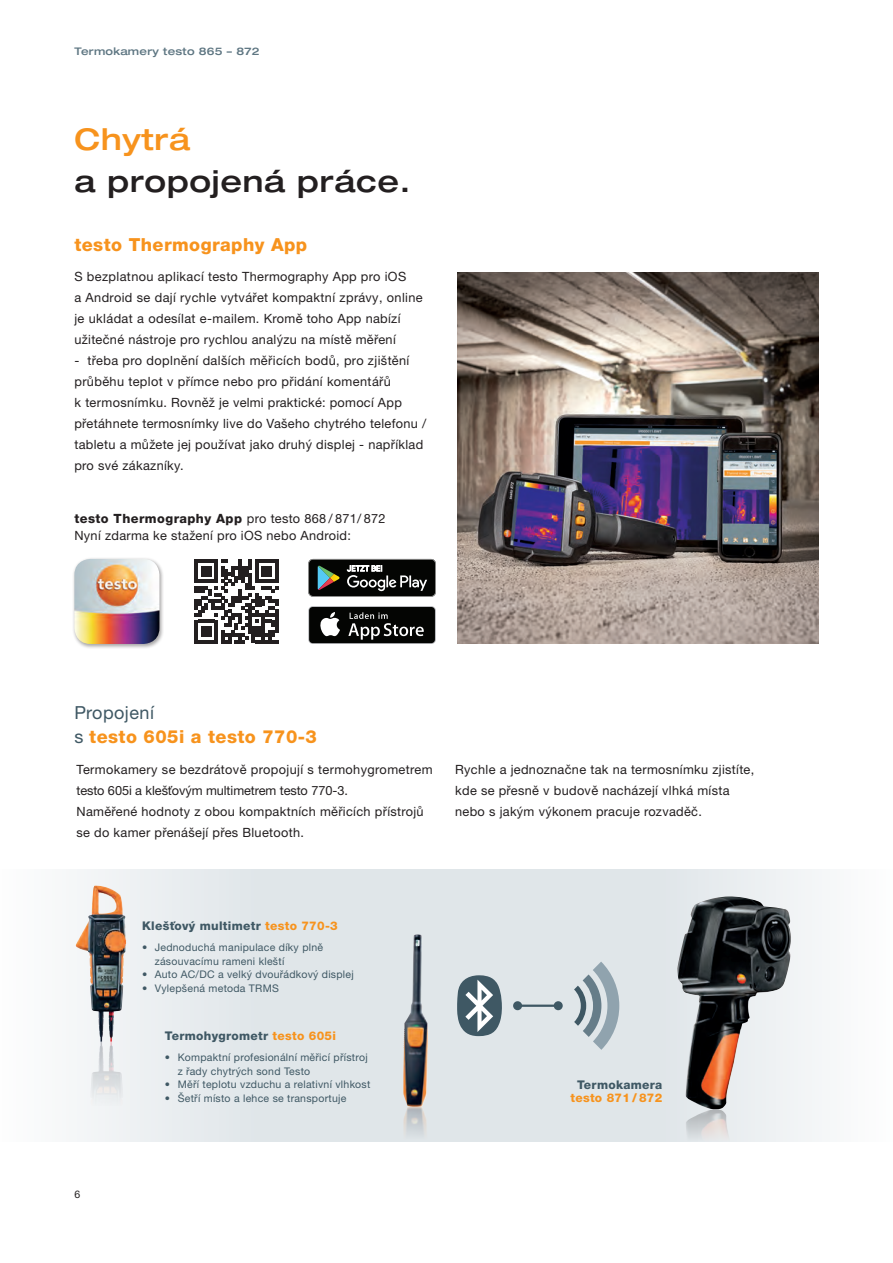
<style>
.page{position:relative;width:893px;height:1263px;background:#fff}
.page>*{position:absolute;margin:0;border:0;box-sizing:border-box;transform-origin:0 0}
.t1{font:500 expanded 30px "Helvetica Neue LTW1 G";letter-spacing:.025em;color:#231f20}
.t2{font:500 expanded 30px "Helvetica Neue LTW1 G";letter-spacing:.025em;color:#f7931d}
.t3{font:800 18px/24px "Helvetica Neue LTW1 G";letter-spacing:.025em;color:#f7931d}
.t4{font:12.75px/21px "Helvetica Neue LTW1 G";letter-spacing:.025em;color:#231f20}
.t5{font:800 12.75px "Helvetica Neue LTW1 G";letter-spacing:.035em;color:#231f20}
.t6{font:800 12px "Helvetica Neue LTW1 G";letter-spacing:.025em;color:#3f5864}
.t7{font:800 12px "Helvetica Neue LTW1 G";letter-spacing:.025em;color:#f7931d}
.t8{font:10.5px/13.5px "Helvetica Neue LTW1 G";letter-spacing:.025em;color:#3f5864}
.t9{font:500 expanded 10.5px "Helvetica Neue LTW1 G";letter-spacing:.025em;color:#5e7682}
.t10{font:10.5px "Helvetica Neue LTW1 G";color:#231f20}
.s1{font-weight:400}
.s2{font-weight:400;color:#3f5864}
.s3{color:#f7931d}
</style>
<div class="page">
<svg style="left:75px;top:870px;width:747px;height:272px;fill:#e0e6e9"></svg>
<img style="left:403px;top:934px;width:26px;height:206px">
<img style="left:685px;top:1109px;width:45px;height:33px">
<img style="left:103px;top:1041px;width:7px;height:30px">
<div style="left:73px;top:557px;width:91px;height:92px;background:#231f20;opacity:.4"></div>
<img style="left:74px;top:559px;width:85px;height:85px">
<img style="left:457px;top:272px;width:362px;height:372px">
<hr style="left:518px;top:1004px;width:40px;height:3px;background:#3f5864">
<div style="left:513px;top:1001px;width:9px;height:9px;background:#3f5864;border-radius:50%"></div>
<div style="left:554px;top:1001px;width:9px;height:9px;background:#3f5864;border-radius:50%"></div>
<svg style="left:457px;top:975px;width:47px;height:61px"></svg>
<svg style="left:574px;top:961px;width:45px;height:89px"></svg>
<img style="left:677px;top:896px;width:114px;height:213px">
<img style="left:88px;top:885px;width:7px;height:36px">
<svg style="left:308px;top:559px;width:128px;height:38px"></svg>
<svg style="left:308px;top:606px;width:128px;height:38px"></svg>
<div style="left:309px;top:607px;width:126px;height:36px;background:#040503;border-radius:4px"></div>
<svg style="left:320px;top:612px;width:20px;height:24px"></svg>
<svg style="left:348px;top:612px;width:76px;height:28px"></svg>
<svg style="left:194px;top:559px;width:84px;height:84px"></svg>
<p class="t9" style="left:74px;top:44px;width:187px">Termokamery testo 865 – 872</p>
<h1 class="t2" style="left:74px;top:120px;width:117px">Chytrá</h1>
<h1 class="t1" style="left:74px;top:162px;width:338px">a propojená práce.</h1>
<h2 class="t3" style="left:74px;top:233px;width:234px">testo Thermography App</h2>
<p class="t4" style="left:74px;top:266px;width:350px">S bezplatnou aplikací testo Thermography App pro iOS<br>a Android se dají rychle vytvářet kompaktní zprávy, online je ukládat a odesílat e-mailem. Kromě toho App nabízí užitečné nástroje pro rychlou analýzu na místě měření</p>
<p class="t4" style="left:74px;top:350px;width:353px">- třeba pro doplnění dalších měřicích bodů, pro zjištění průběhu teplot v přímce nebo pro přidání komentářů<br>k termosnímku. Rovněž je velmi praktické: pomocí App přetáhnete termosnímky live do Vašeho chytrého telefonu / tabletu a můžete jej používat jako druhý displej - například pro své zákazníky.</p>
<p class="t5" style="left:74px;top:511px;width:313px">testo Thermography App <span class="s1">pro testo 868 / 871/ 872</span></p>
<p class="t4" style="left:74px;top:525px;width:278px">Nyní zdarma ke stažení pro iOS nebo Android:</p>
<h2 class="t3" style="left:74px;top:701px;width:244px"><span class="s2">Propojení<br>s</span> testo 605i a testo 770-3</h2>
<p class="t4" style="left:77px;top:759px;width:358px">Termokamery se bezdrátově propojují s termohygrometrem testo 605i a klešťovým multimetrem testo 770-3.<br>Naměřené hodnoty z obou kompaktních měřicích přístrojů se do kamer přenášejí přes Bluetooth.</p>
<p class="t4" style="left:455px;top:759px;width:301px">Rychle a jednoznačne tak na termosnímku zjistíte, kde se přesně v budově nacházejí vlhká místa nebo s jakým výkonem pracuje rozvaděč.</p>
<p class="t10" style="left:74px;top:1188px;width:7px">6</p>
<p class="t6" style="left:142px;top:919px;width:197px">Klešťový multimetr <span class="s3">testo 770-3</span></p>
<p class="t8" style="left:155px;top:941px;width:170px;text-indent:-13px">• Jednoduchá manipulace díky plně zásouvacímu rameni kleští</p>
<p class="t8" style="left:142px;top:968px;width:213px">• Auto AC/DC a velký dvouřádkový displej</p>
<p class="t8" style="left:142px;top:981px;width:138px">• Vylepšená metoda TRMS</p>
<p class="t6" style="left:165px;top:1029px;width:172px">Termohygrometr <span class="s3">testo 605i</span></p>
<p class="t8" style="left:178px;top:1050px;width:191px;text-indent:-13px">• Kompaktní profesionální měřicí přístroj z řady chytrých sond Testo</p>
<p class="t8" style="left:165px;top:1077px;width:207px">• Měří teplotu vzduchu a relativní vlhkost</p>
<p class="t8" style="left:165px;top:1091px;width:183px">• Šetří místo a lehce se transportuje</p>
<p class="t6" style="left:577px;top:1077px;width:87px">Termokamera</p>
<p class="t7" style="left:570px;top:1091px;width:93px">testo 871 / 872</p>
</div>
